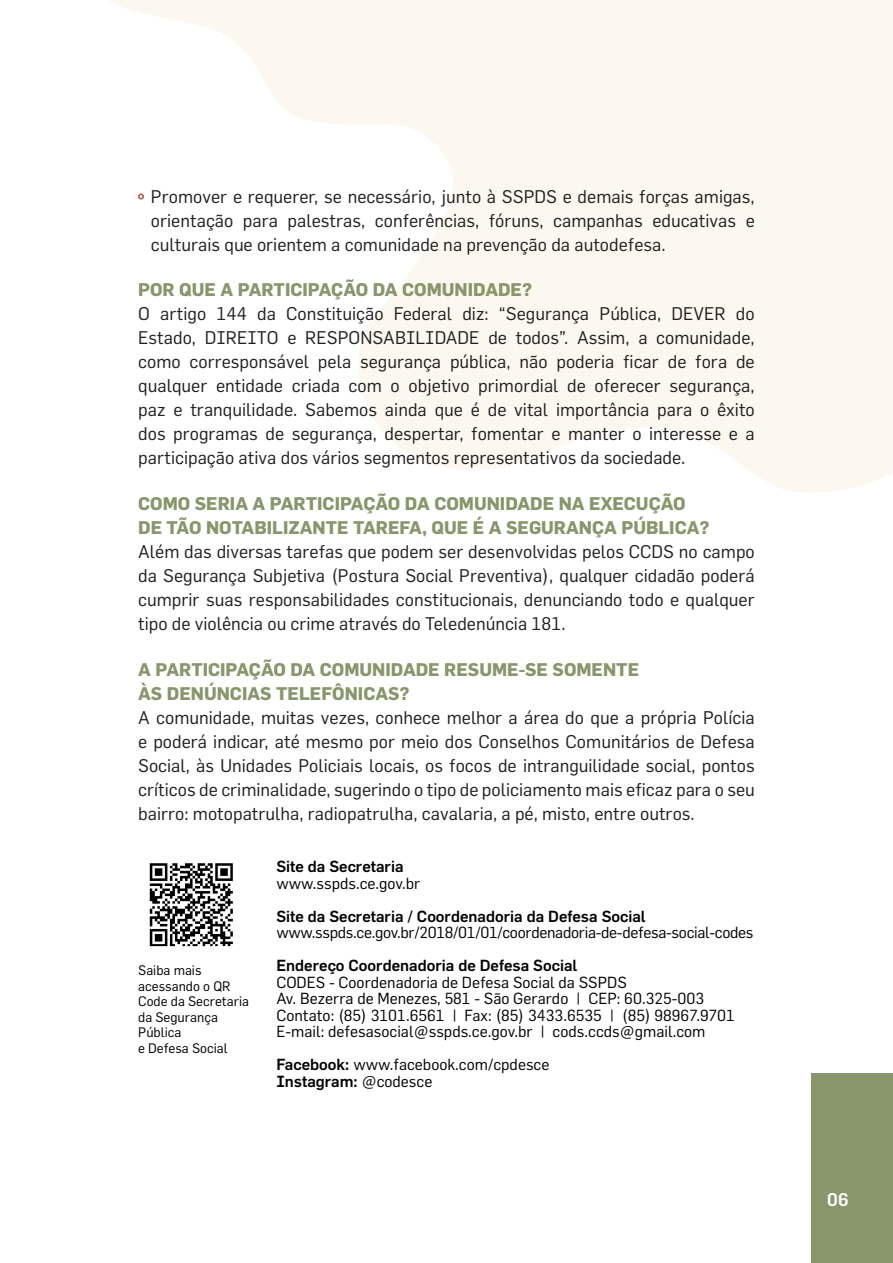
<style>
.page{position:relative;width:893px;height:1263px;background:#fff}
.page>*{position:absolute;margin:0;border:0;box-sizing:border-box;transform-origin:0 0}
.t1{font:18px/24px "Flama";color:#231f20;text-align:justify}
.t2{font:700 18px/24px "Flama";color:#89956a}
.t3{font:500 18px "Flama";color:#fff}
.t4{font:15.75px/16.5px "Flama";color:#000001}
.t5{font:500 15.75px "Flama";color:#000001}
.t6{font:15.75px "Flama";letter-spacing:-.02em;color:#000001}
.t7{font:13.5px/15.6px "Flama";color:#000001}
.s1{font-weight:500}
</style>
<div class="page">
<svg style="left:109px;top:0;width:784px;height:493px;fill:#fcf8ef"></svg>
<div style="left:811px;top:1074px;width:82px;height:189px;background:#89956a"></div>
<svg style="left:138px;top:193px;width:6px;height:6px"></svg>
<img style="left:149px;top:946px;width:81px;height:1px">
<img style="left:149px;top:863px;width:84px;height:83px">
<p class="t1" style="left:151px;top:184px;width:605px">Promover e requerer, se necessário, junto à SSPDS e demais forças amigas, orientação para palestras, conferências, fóruns, campanhas educativas e culturais que orientem a comunidade na prevenção da autodefesa.</p>
<p class="t2" style="left:138px;top:278px;width:395px">POR QUE A PARTICIPAÇÃO DA COMUNIDADE?</p>
<p class="t1" style="left:138px;top:302px;width:618px">O artigo 144 da Constituição Federal diz: “Segurança Pública, DEVER do Estado, DIREITO e RESPONSABILIDADE de todos”. Assim, a comunidade, como corresponsável pela segurança pública, não poderia ficar de fora de qualquer entidade criada com o objetivo primordial de oferecer segurança, paz e tranquilidade. Sabemos ainda que é de vital importância para o êxito dos programas de segurança, despertar, fomentar e manter o interesse e a participação ativa dos vários segmentos representativos da sociedade.</p>
<p class="t2" style="left:138px;top:491px;width:573px">COMO SERIA A PARTICIPAÇÃO DA COMUNIDADE NA EXECUÇÃO<br>DE TÃO NOTABILIZANTE TAREFA, QUE É A SEGURANÇA PÚBLICA?</p>
<p class="t1" style="left:138px;top:539px;width:618px">Além das diversas tarefas que podem ser desenvolvidas pelos CCDS no campo da Segurança Subjetiva (Postura Social Preventiva), qualquer cidadão poderá cumprir suas responsabilidades constitucionais, denunciando todo e qualquer tipo de violência ou crime através do Teledenúncia 181.</p>
<p class="t2" style="left:138px;top:657px;width:502px">A PARTICIPAÇÃO DA COMUNIDADE RESUME-SE SOMENTE<br>ÀS DENÚNCIAS TELEFÔNICAS?</p>
<p class="t1" style="left:138px;top:705px;width:618px">A comunidade, muitas vezes, conhece melhor a área do que a própria Polícia e poderá indicar, até mesmo por meio dos Conselhos Comunitários de Defesa Social, às Unidades Policiais locais, os focos de intranguilidade social, pontos críticos de criminalidade, sugerindo o tipo de policiamento mais eficaz para o seu bairro: motopatrulha, radiopatrulha, cavalaria, a pé, misto, entre outros.</p>
<p class="t7" style="left:138px;top:962px;width:112px">Saiba mais acessando o QR<br>Code da Secretaria da Segurança<br>Pública<br>e Defesa Social</p>
<p class="t5" style="left:276px;top:857px;width:129px">Site da Secretaria</p>
<p class="t4" style="left:276px;top:875px;width:146px">www.sspds.ce.gov.br</p>
<p class="t5" style="left:276px;top:907px;width:371px">Site da Secretaria / Coordenadoria da Defesa Social</p>
<p class="t6" style="left:276px;top:923px;width:479px">www.sspds.ce.gov.br/2018/01/01/coordenadoria-de-defesa-social-codes</p>
<p class="t5" style="left:276px;top:956px;width:302px">Endereço Coordenadoria de Defesa Social</p>
<p class="t4" style="left:276px;top:974px;width:460px">CODES - Coordenadoria de Defesa Social da SSPDS<br>Av. Bezerra de Menezes, 581 - São Gerardo | CEP: 60.325-003<br>Contato: (85) 3101.6561 | Fax: (85) 3433.6535 | (85) 98967.9701<br>E-mail: defesasocial@sspds.ce.gov.br | cods.ccds@gmail.com</p>
<p class="t4" style="left:276px;top:1056px;width:274px"><span class="s1">Facebook:</span> www.facebook.com/cpdesce<br><span class="s1">Instagram:</span> @codesce</p>
<p class="t3" style="left:827px;top:1189px;width:23px">06</p>
</div>
